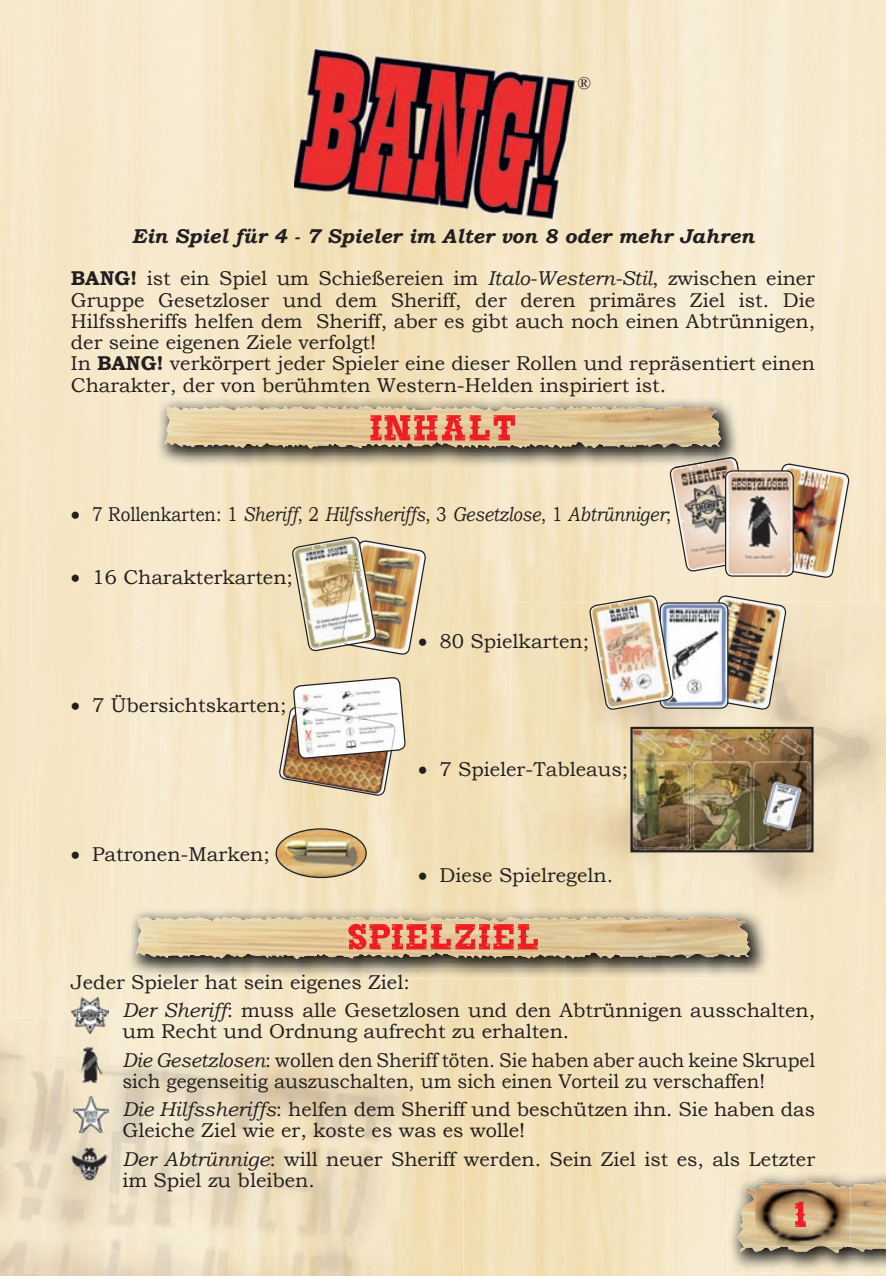
<style>
.page{position:relative;width:886px;height:1276px;background:#fff}
.page>*{position:absolute;margin:0;border:0;box-sizing:border-box;transform-origin:0 0}
.t1{font:35px "Saloon After";letter-spacing:-.025em;color:#ee1d23;scale:2.5 1}
.t2{font:20px/21.2px "Bookman Old Style";color:#231f20}
.t3{font:20px/28.2px "Bookman Old Style";color:#231f20;scale:.95 1}
.t4{font:italic 700 20px/42.5px "Bookman Old Style";color:#231f20;text-align:center}
.t5{font:italic 20px "Bookman Old Style";color:#231f20;scale:.86 1}
.t6{font:17.5px "Bookman Old Style";color:#231f20}
.s1{font-style:normal}
.s2{font-weight:400;font-style:normal}
.s3{font-weight:400}
.s4{font-weight:700}
.s5{font-style:italic}
</style>
<div class="page">
<img style="left:0;top:0;width:314px;height:1017px">
<img style="left:314px;top:0;width:572px;height:63px">
<img style="left:571px;top:63px;width:315px;height:539px">
<img style="left:314px;top:218px;width:257px;height:816px">
<img style="left:463px;top:1034px;width:108px;height:242px">
<img style="left:510px;top:602px;width:376px;height:298px">
<img style="left:0;top:1017px;width:463px;height:259px">
<img style="left:765px;top:463px;width:84px;height:115px">
<svg style="left:669px;top:457px;width:85px;height:115px;background:#c7b8a8"></svg>
<img style="left:725px;top:471px;width:68px;height:104px;border-radius:7px">
<div style="left:725px;top:470px;width:69px;height:107px;border:1px solid #231f20;border-radius:7px"></div>
<img style="left:126px;top:907px;width:644px;height:71px">
<img style="left:195px;top:916px;width:394px;height:41px">
<img style="left:155px;top:396px;width:586px;height:72px">
<img style="left:673px;top:457px;width:65px;height:11px">
<img style="left:674px;top:458px;width:64px;height:10px">
<img style="left:218px;top:406px;width:357px;height:41px">
<img style="left:74px;top:1097px;width:34px;height:35px">
<img style="left:78px;top:1047px;width:25px;height:36px">
<img style="left:71px;top:1146px;width:37px;height:36px">
<img style="left:72px;top:997px;width:36px;height:36px">
<img style="left:279px;top:536px;width:147px;height:260px">
<img style="left:589px;top:595px;width:197px;height:122px">
<img style="left:633px;top:730px;width:177px;height:119px">
<div style="left:630px;top:727px;width:183px;height:125px;border:2px solid #231f20"></div>
<img style="left:276px;top:829px;width:90px;height:48px;border-radius:50%">
<div style="left:275px;top:828px;width:92px;height:50px;border:1px solid #231f20;border-radius:50%"></div>
<img style="left:727px;top:1170px;width:159px;height:102px">
<img style="left:737px;top:1180px;width:149px;height:71px">
<img style="left:755px;top:1183px;width:95px;height:63px">
<img style="left:294px;top:50px;width:282px;height:168px">
<p class="t6" style="left:577px;top:73px;width:14px">®</p>
<p class="t4" style="left:71px;top:214px;width:746px">Ein Spiel für 4 - 7 Spieler im Alter von 8 oder mehr Jahren<br><span class="s1">BANG!</span> <span class="s2">ist ein Spiel um Schießereien im</span> <span class="s3">Italo-Western-Stil</span><span class="s2">, zwischen einer</span></p>
<p class="t2" style="left:71px;top:289px;width:746px">Gruppe Gesetzloser und dem Sheriff, der deren primäres Ziel ist. Die Hilfssheriffs helfen dem Sheriff, aber es gibt auch noch einen Abtrünnigen, der seine eigenen Ziele verfolgt!<br>In <span class="s4">BANG!</span> verkörpert jeder Spieler eine dieser Rollen und repräsentiert einen Charakter, der von berühmten Western-Helden inspiriert ist.</p>
<h1 class="t1" style="left:368px;top:415px;width:61px">INHALT</h1>
<p class="t5" style="left:71px;top:502px;width:699px">• <span class="s1">7 Rollenkarten: 1</span> Sheriff<span class="s1">, 2</span> Hilfssheriffs<span class="s1">, 3</span> Gesetzlose<span class="s1">, 1</span> Abtrünniger<span class="s1">;</span></p>
<p class="t2" style="left:71px;top:566px;width:224px">• 16 Charakterkarten;</p>
<p class="t2" style="left:71px;top:694px;width:217px">• 7 Übersichtskarten;</p>
<p class="t2" style="left:71px;top:843px;width:200px">• Patronen-Marken;</p>
<p class="t2" style="left:418px;top:630px;width:172px">• 80 Spielkarten;</p>
<p class="t2" style="left:418px;top:758px;width:212px">• 7 Spieler-Tableaus;</p>
<p class="t2" style="left:418px;top:864px;width:196px">• Diese Spielregeln.</p>
<h1 class="t1" style="left:345px;top:924px;width:80px">SPIELZIEL</h1>
<p class="t2" style="left:122px;top:967px;width:694px;line-height:28.2px;text-indent:-52px">Jeder Spieler hat sein eigenes Ziel:<br><span class="s5">Der Sheriff</span>: muss alle Gesetzlosen und den Abtrünnigen ausschalten,</p>
<p class="t2" style="left:122px;top:1017px;width:694px;line-height:28.2px">um Recht und Ordnung aufrecht zu erhalten.<br><span class="s5">Die Gesetzlosen</span>: wollen den Sheriff töten. Sie haben aber auch keine Skrupel</p>
<p class="t3" style="left:122px;top:1066px;width:731px">sich gegenseitig auszuschalten, um sich einen Vorteil zu verschaffen!<br><span class="s5">Die Hilfssheriffs</span>: helfen dem Sheriff und beschützen ihn. Sie haben das</p>
<p class="t2" style="left:122px;top:1116px;width:694px;line-height:28.2px">Gleiche Ziel wie er, koste es was es wolle!<br><span class="s5">Der Abtrünnige</span>: will neuer Sheriff werden. Sein Ziel ist es, als Letzter</p>
<p class="t2" style="left:122px;top:1169px;width:194px">im Spiel zu bleiben.</p>
<h1 class="t1" style="left:792px;top:1201px;width:9px">1</h1>
</div>
